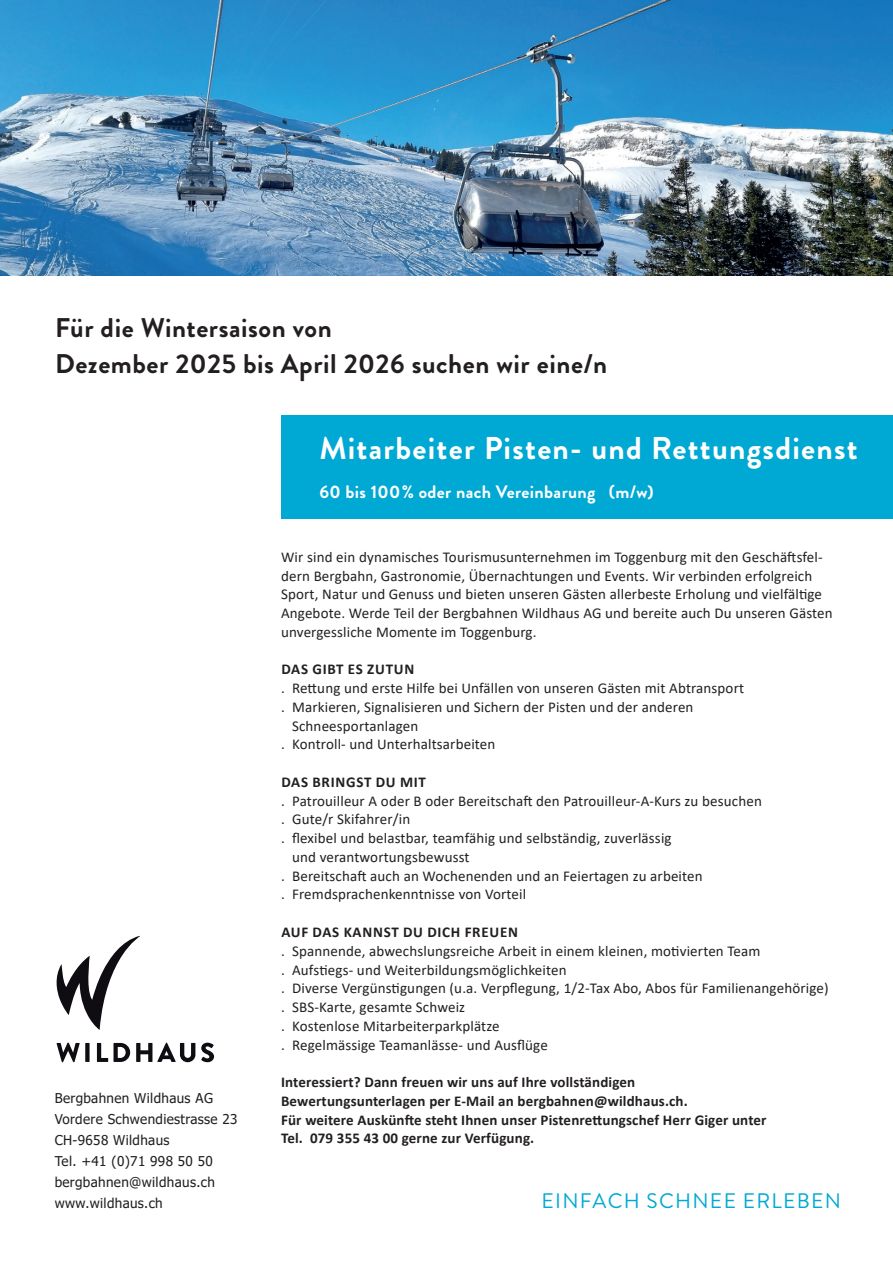
<style>
.page{position:relative;width:893px;height:1263px;background:#fff}
.page>*{position:absolute;margin:0;border:0;box-sizing:border-box;transform-origin:0 0}
.t1{font:700 31.5px "Brandon Grotesque";letter-spacing:.04em;color:#fff}
.t2{font:700 27px/36px "Brandon Grotesque";letter-spacing:.02em;color:#231f20}
.t3{font:21px "Brandon Grotesque";letter-spacing:.06em;color:#00a9d4}
.t4{font:700 18px "Brandon Grotesque";letter-spacing:.02em;color:#fff}
.t5{font:15px/18.8px "Calibri";letter-spacing:.01em;color:#231f20}
.t6{font:700 15px/18.8px "Calibri";letter-spacing:.01em;color:#231f20}
.t7{font:700 15px "Calibri";letter-spacing:.05em;color:#231f20}
.t8{font:13.5px/21px "Tahoma";letter-spacing:.025em;color:#231f20}
</style>
<div class="page">
<img style="left:0;top:0;width:893px;height:276px">
<div style="left:281px;top:415px;width:612px;height:104px;background:#00a9d4"></div>
<svg style="left:56px;top:936px;width:158px;height:126px"></svg>
<h2 class="t2" style="left:55px;top:310px;width:553px">Für die Wintersaison von<br>Dezember 2025 bis April 2026 suchen wir eine/n</h2>
<p class="t8" style="left:55px;top:1088px;width:184px">Bergbahnen Wildhaus AG<br>Vordere Schwendiestrasse 23<br>CH-9658 Wildhaus<br>Tel. +41 (0)71 998 50 50 bergbahnen@wildhaus.ch www.wildhaus.ch</p>
<h1 class="t1" style="left:319px;top:426px;width:540px">Mitarbeiter Pisten- und Rettungsdienst</h1>
<p class="t4" style="left:319px;top:479px;width:336px">60 bis 100% oder nach Vereinbarung (m/w)</p>
<p class="t5" style="left:281px;top:547px;width:553px">Wir sind ein dynamisches Tourismusunternehmen im Toggenburg mit den Geschäftsfel&shy;dern Bergbahn, Gastronomie, Übernachtungen und Events. Wir verbinden erfolgreich Sport, Natur und Genuss und bieten unseren Gästen allerbeste Erholung und vielfältige Angebote. Werde Teil der Bergbahnen Wildhaus AG und bereite auch Du unseren Gästen unvergessliche Momente im Toggenburg.</p>
<p class="t7" style="left:281px;top:659px;width:134px">DAS GIBT ES ZUTUN</p>
<p class="t5" style="left:281px;top:678px;width:465px">. Rettung und erste Hilfe bei Unfällen von unseren Gästen mit Abtransport</p>
<p class="t5" style="left:281px;top:697px;width:414px">. Markieren, Signalisieren und Sichern der Pisten und der anderen</p>
<p class="t5" style="left:292px;top:716px;width:128px">Schneesportanlagen</p>
<p class="t5" style="left:281px;top:735px;width:216px">. Kontroll- und Unterhaltsarbeiten</p>
<p class="t7" style="left:281px;top:771px;width:146px">DAS BRINGST DU MIT</p>
<p class="t5" style="left:281px;top:791px;width:482px">. Patrouilleur A oder B oder Bereitschaft den Patrouilleur-A-Kurs zu besuchen</p>
<p class="t5" style="left:281px;top:810px;width:131px">. Gute/r Skifahrer/in</p>
<p class="t5" style="left:281px;top:828px;width:392px">. flexibel und belastbar, teamfähig und selbständig, zuverlässig</p>
<p class="t5" style="left:292px;top:847px;width:179px">und verantwortungsbewusst</p>
<p class="t5" style="left:281px;top:866px;width:423px">. Bereitschaft auch an Wochenenden und an Feiertagen zu arbeiten</p>
<p class="t5" style="left:281px;top:885px;width:247px">. Fremdsprachenkenntnisse von Vorteil</p>
<p class="t7" style="left:281px;top:921px;width:238px">AUF DAS KANNST DU DICH FREUEN</p>
<p class="t5" style="left:281px;top:941px;width:549px">. Spannende, abwechslungsreiche Arbeit in einem kleinen, motivierten Team<br>. Aufstiegs- und Weiterbildungsmöglichkeiten<br>. Diverse Vergünstigungen (u.a. Verpflegung, 1/2-Tax Abo, Abos für Familienangehörige) . SBS-Karte, gesamte Schweiz<br>. Kostenlose Mitarbeiterparkplätze<br>. Regelmässige Teamanlässe- und Ausflüge</p>
<p class="t6" style="left:281px;top:1072px;width:487px">Interessiert? Dann freuen wir uns auf Ihre vollständigen Bewertungsunterlagen per E-Mail an bergbahnen@wildhaus.ch.<br>Für weitere Auskünfte steht Ihnen unser Pistenrettungschef Herr Giger unter Tel. 079 355 43 00 gerne zur Verfügung.</p>
<h3 class="t3" style="left:541px;top:1186px;width:301px">EINFACH SCHNEE ERLEBEN</h3>
</div>
